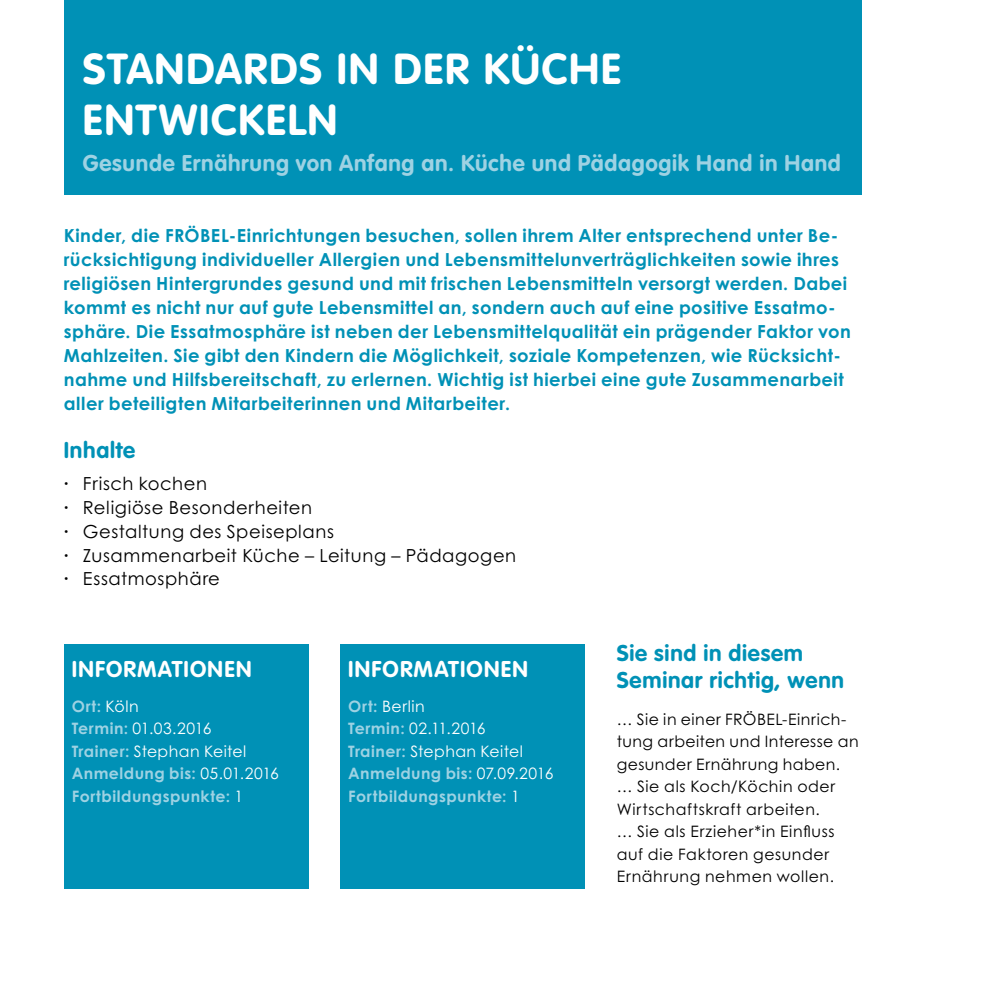
<style>
.page{position:relative;width:989px;height:989px;background:#fff}
.page>*{position:absolute;margin:0;border:0;box-sizing:border-box;transform-origin:0 0}
.t1{font:700 42.75px/51.3px "VAG Rounded Std";letter-spacing:.04em;color:#fff}
.t2{font:700 22.5px "VAG Rounded Std";letter-spacing:.03em;color:#9ed2e3}
.t3{font:700 22.5px/27px "VAG Rounded Std";letter-spacing:.035em;color:#0091b6}
.t4{font:700 22.5px "VAG Rounded Std";letter-spacing:.05em;color:#fff}
.t5{font:700 18px/23.8px "Century Gothic Pro";letter-spacing:.025em;color:#0091b6}
.t6{font:18px/23.8px "Century Gothic Pro";letter-spacing:.03em;color:#000}
.t7{font:15.75px/22.5px "Century Gothic Pro";letter-spacing:.035em;color:#000}
.t8{font:700 15.75px/22.5px "Century Gothic Pro";letter-spacing:.03em;color:#9ed2e3}
.s1{font-weight:700}
.s2{font-weight:400;color:#fff}
</style>
<div class="page">
<div style="left:64px;top:0;width:797px;height:195px;background:#0091b6"></div>
<div style="left:64px;top:644px;width:244px;height:244px;background:#0091b6"></div>
<div style="left:340px;top:644px;width:245px;height:244px;background:#0091b6"></div>
<hr style="left:988px;top:0;width:1px;height:989px;background:#6b4f87">
<h1 class="t1" style="left:83px;top:45px;width:539px">STANDARDS IN DER KÜCHE<br>ENTWICKELN</h1>
<p class="t2" style="left:83px;top:150px;width:759px">Gesunde Ernährung von Anfang an. Küche und Pädagogik Hand in Hand</p>
<p class="t5" style="left:64px;top:224px;width:788px">Kinder, die FRÖBEL-Einrichtungen besuchen, sollen ihrem Alter entsprechend unter Be&shy;rücksichtigung individueller Allergien und Lebensmittelunverträglichkeiten sowie ihres religiösen Hintergrundes gesund und mit frischen Lebensmitteln versorgt werden. Dabei kommt es nicht nur auf gute Lebensmittel an, sondern auch auf eine positive Essatmo&shy;sphäre. Die Essatmosphäre ist neben der Lebensmittelqualität ein prägender Faktor von Mahlzeiten. Sie gibt den Kindern die Möglichkeit, soziale Kompetenzen, wie Rücksicht&shy;nahme und Hilfsbereitschaft, zu erlernen. Wichtig ist hierbei eine gute Zusammenarbeit aller beteiligten Mitarbeiterinnen und Mitarbeiter.</p>
<p class="t3" style="left:64px;top:437px;width:73px">Inhalte</p>
<p class="t6" style="left:64px;top:471px;width:454px"><span class="s1">·</span> Frisch kochen<br><span class="s1">·</span> Religiöse Besonderheiten<br><span class="s1">·</span> Gestaltung des Speiseplans<br><span class="s1">·</span> Zusammenarbeit Küche – Leitung – Pädagogen <span class="s1">·</span> Essatmosphäre</p>
<p class="t4" style="left:72px;top:656px;width:181px">INFORMATIONEN</p>
<p class="t4" style="left:348px;top:656px;width:181px">INFORMATIONEN</p>
<p class="t8" style="left:72px;top:694px;width:209px">Ort: <span class="s2">Köln<br></span>Termin: <span class="s2">01.03.2016<br></span>Trainer: <span class="s2">Stephan Keitel<br></span>Anmeldung bis: <span class="s2">05.01.2016<br></span>Fortbildungspunkte: <span class="s2">1</span></p>
<p class="t8" style="left:348px;top:694px;width:207px">Ort: <span class="s2">Berlin<br></span>Termin: <span class="s2">02.11.2016<br></span>Trainer: <span class="s2">Stephan Keitel<br></span>Anmeldung bis: <span class="s2">07.09.2016<br></span>Fortbildungspunkte: <span class="s2">1</span></p>
<p class="t3" style="left:617px;top:640px;width:229px">Sie sind in diesem<br>Seminar richtig, wenn</p>
<p class="t7" style="left:617px;top:707px;width:243px">… Sie in einer FRÖBEL-Einrich&shy;tung arbeiten und Interesse an gesunder Ernährung haben. … Sie als Koch/Köchin oder<br>Wirtschaftskraft arbeiten.<br>… Sie als Erzieher*in Einfluss auf die Faktoren gesunder<br>Ernährung nehmen wollen.</p>
</div>
